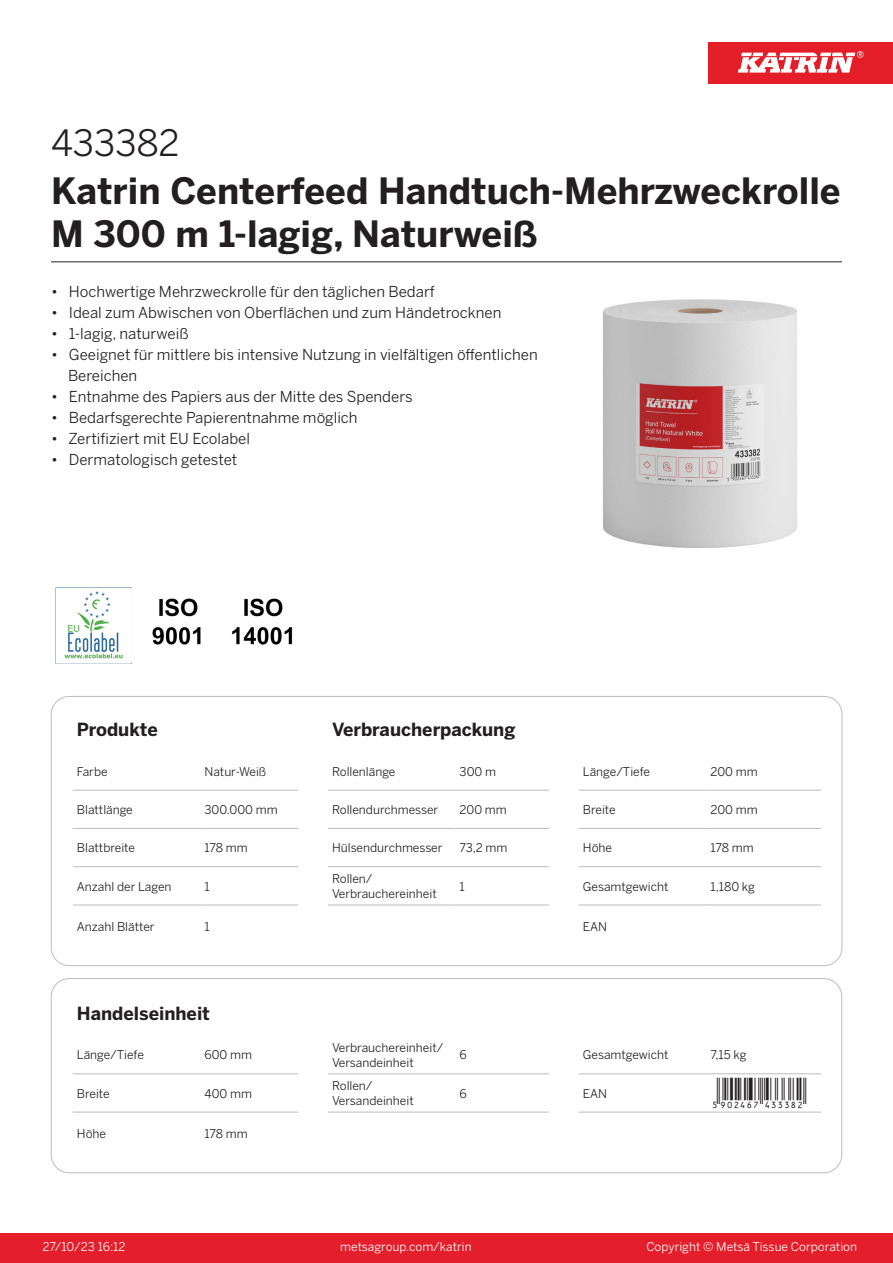
<style>
.page{position:relative;width:893px;height:1263px;background:#fff}
.page>*{position:absolute;margin:0;border:0;box-sizing:border-box;transform-origin:0 0}
.Product_Name{font:700 36px/43.2px "Benton Sans";color:#231f20}
.External_material_co{font:36px "Benton Sans";color:#231f20}
.T_EAN{font:30px "Viisas EAN Matala";color:#231f20}
.T_TableHeader{font:700 18px "Benton Sans";color:#231f20}
.MarketingBullets{font:15px/21px "Benton Sans";color:#231f20}
.T_TableBody{font:12px/14.4px "Benton Sans";color:#231f20}
.t1{font:12px "Benton Sans";color:#fff}
</style>
<div class="page">
<div style="left:0;top:1233px;width:893px;height:30px;background:#e41e2b"></div>
<div style="left:708px;top:43px;width:185px;height:41px;background:#e31e28"></div>
<svg style="left:738px;top:51px;width:126px;height:22px"></svg>
<hr style="left:73px;top:790px;width:127px;height:1px;background:#bcbdc0">
<hr style="left:200px;top:790px;width:98px;height:1px;background:#bcbdc0">
<hr style="left:328px;top:790px;width:127px;height:1px;background:#bcbdc0">
<hr style="left:455px;top:790px;width:94px;height:1px;background:#bcbdc0">
<hr style="left:579px;top:790px;width:127px;height:1px;background:#bcbdc0">
<hr style="left:706px;top:790px;width:115px;height:1px;background:#bcbdc0">
<hr style="left:73px;top:828px;width:127px;height:1px;background:#bcbdc0">
<hr style="left:200px;top:828px;width:98px;height:1px;background:#bcbdc0">
<hr style="left:328px;top:828px;width:127px;height:1px;background:#bcbdc0">
<hr style="left:455px;top:828px;width:94px;height:1px;background:#bcbdc0">
<hr style="left:579px;top:828px;width:127px;height:1px;background:#bcbdc0">
<hr style="left:706px;top:828px;width:115px;height:1px;background:#bcbdc0">
<hr style="left:73px;top:866px;width:127px;height:1px;background:#bcbdc0">
<hr style="left:200px;top:866px;width:98px;height:1px;background:#bcbdc0">
<hr style="left:328px;top:866px;width:127px;height:1px;background:#bcbdc0">
<hr style="left:455px;top:866px;width:94px;height:1px;background:#bcbdc0">
<hr style="left:579px;top:866px;width:127px;height:1px;background:#bcbdc0">
<hr style="left:706px;top:866px;width:115px;height:1px;background:#bcbdc0">
<hr style="left:73px;top:905px;width:127px;height:1px;background:#bcbdc0">
<hr style="left:200px;top:905px;width:98px;height:1px;background:#bcbdc0">
<hr style="left:328px;top:905px;width:127px;height:1px;background:#bcbdc0">
<hr style="left:455px;top:905px;width:94px;height:1px;background:#bcbdc0">
<hr style="left:579px;top:905px;width:127px;height:1px;background:#bcbdc0">
<hr style="left:706px;top:905px;width:115px;height:1px;background:#bcbdc0">
<hr style="left:73px;top:1073px;width:127px;height:1px;background:#bcbdc0">
<hr style="left:200px;top:1073px;width:98px;height:1px;background:#bcbdc0">
<hr style="left:328px;top:1073px;width:127px;height:1px;background:#bcbdc0">
<hr style="left:455px;top:1073px;width:94px;height:1px;background:#bcbdc0">
<hr style="left:579px;top:1073px;width:127px;height:1px;background:#bcbdc0">
<hr style="left:706px;top:1073px;width:115px;height:1px;background:#bcbdc0">
<hr style="left:73px;top:1112px;width:127px;height:1px;background:#bcbdc0">
<hr style="left:200px;top:1112px;width:98px;height:1px;background:#bcbdc0">
<hr style="left:328px;top:1112px;width:127px;height:1px;background:#bcbdc0">
<hr style="left:455px;top:1112px;width:94px;height:1px;background:#bcbdc0">
<hr style="left:579px;top:1112px;width:127px;height:1px;background:#bcbdc0">
<hr style="left:706px;top:1112px;width:115px;height:1px;background:#bcbdc0">
<div style="left:51px;top:978px;width:791px;height:195px;border:1px solid #bcbdc0;border-radius:18px"></div>
<img style="left:603px;top:299px;width:194px;height:249px">
<img style="left:55px;top:587px;width:77px;height:77px">
<img style="left:152px;top:598px;width:49px;height:47px">
<img style="left:232px;top:598px;width:61px;height:47px">
<hr style="left:51px;top:261px;width:791px;height:1px;background:#231f20">
<p class="External_material_co" style="left:51px;top:121px;width:130px">433382</p>
<p class="Product_Name" style="left:51px;top:170px;width:791px">Katrin Centerfeed Handtuch-Mehrzweckrolle<br>M 300 m 1-lagig, Naturweiß</p>
<p class="MarketingBullets" style="left:51px;top:281px;width:385px">• Hochwertige Mehrzweckrolle für den täglichen Bedarf</p>
<p class="MarketingBullets" style="left:51px;top:302px;width:452px">• Ideal zum Abwischen von Oberflächen und zum Händetrocknen</p>
<p class="MarketingBullets" style="left:51px;top:323px;width:139px">• 1-lagig, naturweiß</p>
<p class="MarketingBullets" style="left:68px;top:344px;width:471px;text-indent:-17px">• Geeignet für mittlere bis intensive Nutzung in vielfältigen öffentlichen<br>Bereichen</p>
<p class="MarketingBullets" style="left:51px;top:386px;width:363px">• Entnahme des Papiers aus der Mitte des Spenders</p>
<p class="MarketingBullets" style="left:51px;top:407px;width:308px">• Bedarfsgerechte Papierentnahme möglich</p>
<p class="MarketingBullets" style="left:51px;top:428px;width:200px">• Zertifiziert mit EU Ecolabel</p>
<p class="MarketingBullets" style="left:51px;top:449px;width:188px">• Dermatologisch getestet</p>
<p class="T_TableHeader" style="left:77px;top:718px;width:82px">Produkte</p>
<p class="T_TableHeader" style="left:332px;top:718px;width:185px">Verbraucherpackung</p>
<p class="T_TableBody" style="left:77px;top:764px;width:32px">Farbe</p>
<p class="T_TableBody" style="left:204px;top:764px;width:63px">Natur-Weiß</p>
<p class="T_TableBody" style="left:332px;top:764px;width:65px">Rollenlänge</p>
<p class="T_TableBody" style="left:460px;top:764px;width:38px">300 m</p>
<p class="T_TableBody" style="left:583px;top:764px;width:68px">Länge/Tiefe</p>
<p class="T_TableBody" style="left:710px;top:764px;width:49px">200 mm</p>
<p class="T_TableBody" style="left:77px;top:802px;width:57px">Blattlänge</p>
<p class="T_TableBody" style="left:204px;top:802px;width:75px">300.000 mm</p>
<p class="T_TableBody" style="left:332px;top:802px;width:108px">Rollendurchmesser</p>
<p class="T_TableBody" style="left:460px;top:802px;width:49px">200 mm</p>
<p class="T_TableBody" style="left:583px;top:802px;width:34px">Breite</p>
<p class="T_TableBody" style="left:710px;top:802px;width:49px">200 mm</p>
<p class="T_TableBody" style="left:77px;top:841px;width:60px">Blattbreite</p>
<p class="T_TableBody" style="left:204px;top:841px;width:45px">178 mm</p>
<p class="T_TableBody" style="left:332px;top:841px;width:112px">Hülsendurchmesser</p>
<p class="T_TableBody" style="left:460px;top:841px;width:49px">73,2 mm</p>
<p class="T_TableBody" style="left:583px;top:841px;width:31px">Höhe</p>
<p class="T_TableBody" style="left:710px;top:841px;width:45px">178 mm</p>
<p class="T_TableBody" style="left:77px;top:879px;width:96px">Anzahl der Lagen</p>
<p class="T_TableBody" style="left:204px;top:879px;width:7px">1</p>
<p class="T_TableBody" style="left:332px;top:872px;width:42px">Rollen/</p>
<p class="T_TableBody" style="left:332px;top:886px;width:106px">Verbrauchereinheit</p>
<p class="T_TableBody" style="left:460px;top:879px;width:7px">1</p>
<p class="T_TableBody" style="left:583px;top:879px;width:87px">Gesamtgewicht</p>
<p class="T_TableBody" style="left:710px;top:879px;width:46px">1,180 kg</p>
<p class="T_TableBody" style="left:77px;top:919px;width:79px">Anzahl Blätter</p>
<p class="T_TableBody" style="left:204px;top:919px;width:7px">1</p>
<p class="T_TableBody" style="left:583px;top:919px;width:26px">EAN</p>
<p class="T_TableHeader" style="left:77px;top:1002px;width:135px">Handelseinheit</p>
<p class="T_TableBody" style="left:77px;top:1048px;width:68px">Länge/Tiefe</p>
<p class="T_TableBody" style="left:204px;top:1048px;width:49px">600 mm</p>
<p class="T_TableBody" style="left:332px;top:1041px;width:113px">Verbrauchereinheit/<br>Versandeinheit</p>
<p class="T_TableBody" style="left:460px;top:1048px;width:9px">6</p>
<p class="T_TableBody" style="left:583px;top:1048px;width:87px">Gesamtgewicht</p>
<p class="T_TableBody" style="left:710px;top:1048px;width:38px">7,15 kg</p>
<p class="T_TableBody" style="left:77px;top:1086px;width:34px">Breite</p>
<p class="T_TableBody" style="left:204px;top:1086px;width:49px">400 mm</p>
<p class="T_TableBody" style="left:332px;top:1079px;width:83px">Rollen/<br>Versandeinheit</p>
<p class="T_TableBody" style="left:460px;top:1086px;width:9px">6</p>
<p class="T_TableBody" style="left:583px;top:1086px;width:26px">EAN</p>
<p class="T_EAN" style="left:710px;top:1077px;width:97px">*5902467433382*</p>
<p class="T_TableBody" style="left:77px;top:1126px;width:31px">Höhe</p>
<p class="T_TableBody" style="left:204px;top:1126px;width:45px">178 mm</p>
<p class="t1" style="left:43px;top:1239px;width:85px">27/10/23 16:12</p>
<p class="t1" style="left:340px;top:1239px;width:133px">metsagroup.com/katrin</p>
<p class="t1" style="left:646px;top:1239px;width:212px">Copyright © Metsä Tissue Corporation</p>
</div>
